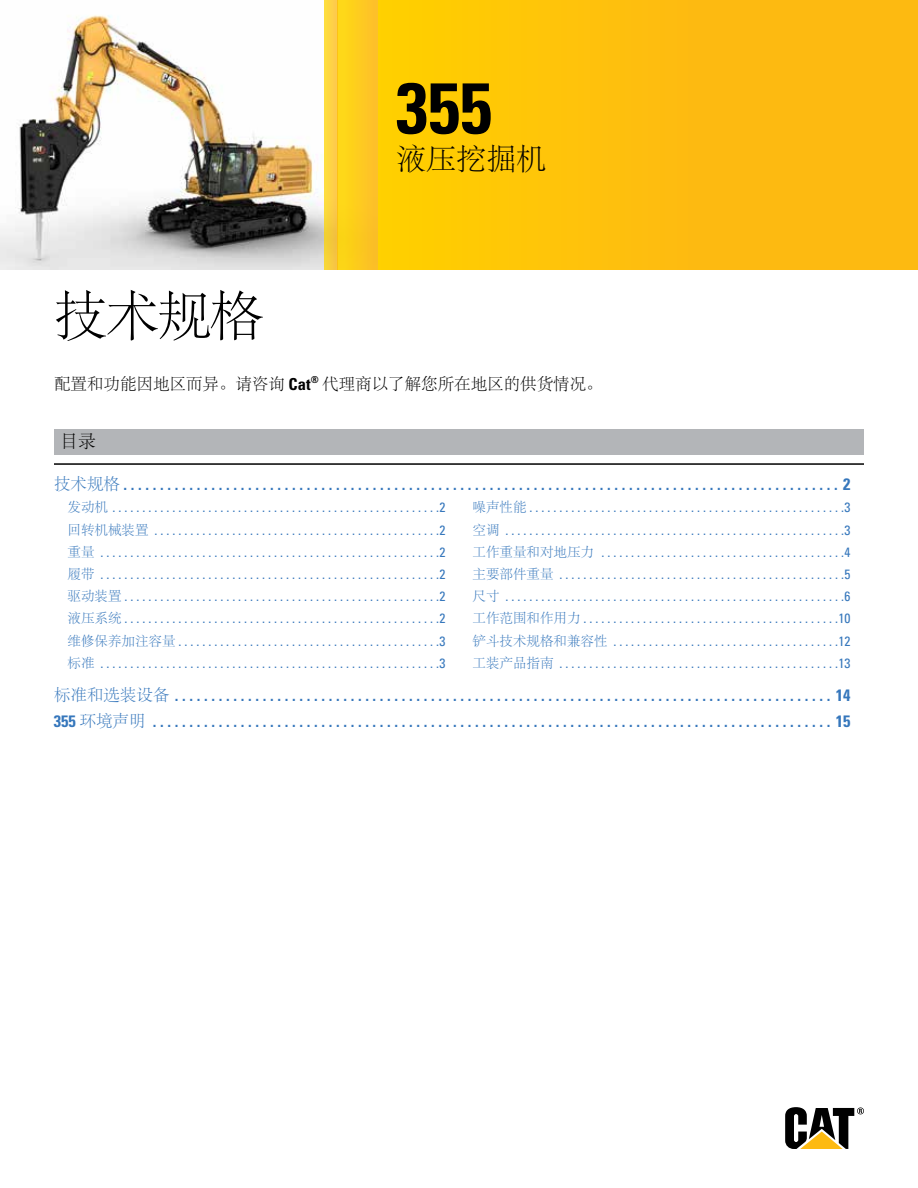
<style>
.page{position:relative;width:918px;height:1188px;background:#fff}
.page>*{position:absolute;margin:0;border:0;box-sizing:border-box;transform-origin:0 0}
.t1{font:700 condensed 72px "Univers LT Std";color:#000}
.t2{font:300 54px "Adobe Song Std";color:#000}
.t3{font:300 30px "Adobe Song Std";color:#000}
.t4{font:300 18px "Adobe Song Std";color:#000}
.t5{font:700 condensed 16.5px/26px "Univers LT Std";color:#3677bc}
.t6{font:300 16.5px "Adobe Song Std";color:#000}
.t7{font:condensed 13.5px/22.2px "Univers LT Std";color:#3677bc;text-align:justify}
.s1{font-family:"Univers LT Std";font-weight:700;font-stretch:condensed}
.s2{font-family:"Adobe Song Std";font-weight:300;font-stretch:normal}
</style>
<div class="page">
<svg style="left:785px;top:1107px;width:79px;height:42px"></svg>
<img style="left:0;top:15px;width:324px;height:255px">
<div style="left:378px;top:0;width:540px;height:270px;background:linear-gradient(to right,#ffcd02,#fdb516)"></div>
<div style="left:338px;top:0;width:40px;height:270px;background:linear-gradient(to right,#fedb14,#fdbf29)"></div>
<svg style="left:324px;top:0;width:14px;height:270px;background:#fbd13f"></svg>
<div style="left:54px;top:429px;width:810px;height:26px;background:#b3b5b8"></div>
<hr style="left:54px;top:463px;width:810px;height:2px;background:#000">
<h2 class="t2" style="left:54px;top:287px;width:211px">技术规格</h2>
<h1 class="t1" style="left:396px;top:64px;width:97px">355</h1>
<h3 class="t3" style="left:396px;top:143px;width:151px">液压挖掘机</h3>
<p class="t6" style="left:54px;top:375px;width:550px">配置和功能因地区而异。请咨询 <span class="s1">Cat</span><sup>®</sup> 代理商以了解您所在地区的供货情况。</p>
<h3 class="t4" style="left:60px;top:432px;width:37px">目录</h3>
<p class="t5" style="left:54px;top:471px;width:798px"><span class="s2">技术规格</span>..................................................................................................2</p>
<p class="t7" style="left:68px;top:496px;width:379px"><span class="s2">发动机</span>.......................................................2<span class="s2">回转机械装置</span> . . . . . . . . . . . . . . . . . . . . . . . . . . . . . . . . . . . . . . . . . . . . . . . .2<span class="s2">重量</span> . . . . . . . . . . . . . . . . . . . . . . . . . . . . . . . . . . . . . . . . . . . . . . . . . . . . . . . . .2<span class="s2">履带</span> . . . . . . . . . . . . . . . . . . . . . . . . . . . . . . . . . . . . . . . . . . . . . . . . . . . . . . . . .2<span class="s2">驱动装置</span>.....................................................2<span class="s2">液压系统</span>.....................................................2<span class="s2">维修保养加注容量</span>............................................3<span class="s2">标准</span> . . . . . . . . . . . . . . . . . . . . . . . . . . . . . . . . . . . . . . . . . . . . . . . . . . . . . . . . .3</p>
<p class="t7" style="left:472px;top:496px;width:379px"><span class="s2">噪声性能</span>.....................................................3<span class="s2">空调</span> . . . . . . . . . . . . . . . . . . . . . . . . . . . . . . . . . . . . . . . . . . . . . . . . . . . . . . . . .3<span class="s2">工作重量和对地压力</span> .........................................4<span class="s2">主要部件重量</span> . . . . . . . . . . . . . . . . . . . . . . . . . . . . . . . . . . . . . . . . . . . . . . . .5<span class="s2">尺寸</span> . . . . . . . . . . . . . . . . . . . . . . . . . . . . . . . . . . . . . . . . . . . . . . . . . . . . . . . . .6<span class="s2">工作范围和作用力</span>...........................................10<span class="s2">铲斗技术规格和兼容性</span> . . . . . . . . . . . . . . . . . . . . . . . . . . . . . . . . . . . . . .12<span class="s2">工装产品指南</span> . . . . . . . . . . . . . . . . . . . . . . . . . . . . . . . . . . . . . . . . . . . . . . .13</p>
<p class="t5" style="left:54px;top:682px;width:798px"><span class="s2">标准和选装设备</span>..........................................................................................14<br>355 <span class="s2">环境声明</span> . . . . . . . . . . . . . . . . . . . . . . . . . . . . . . . . . . . . . . . . . . . . . . . . . . . . . . . . . . . . . . . . . . . . . . . . . . . . . . . . . . . . . . . . . . . . . 15</p>
</div>
